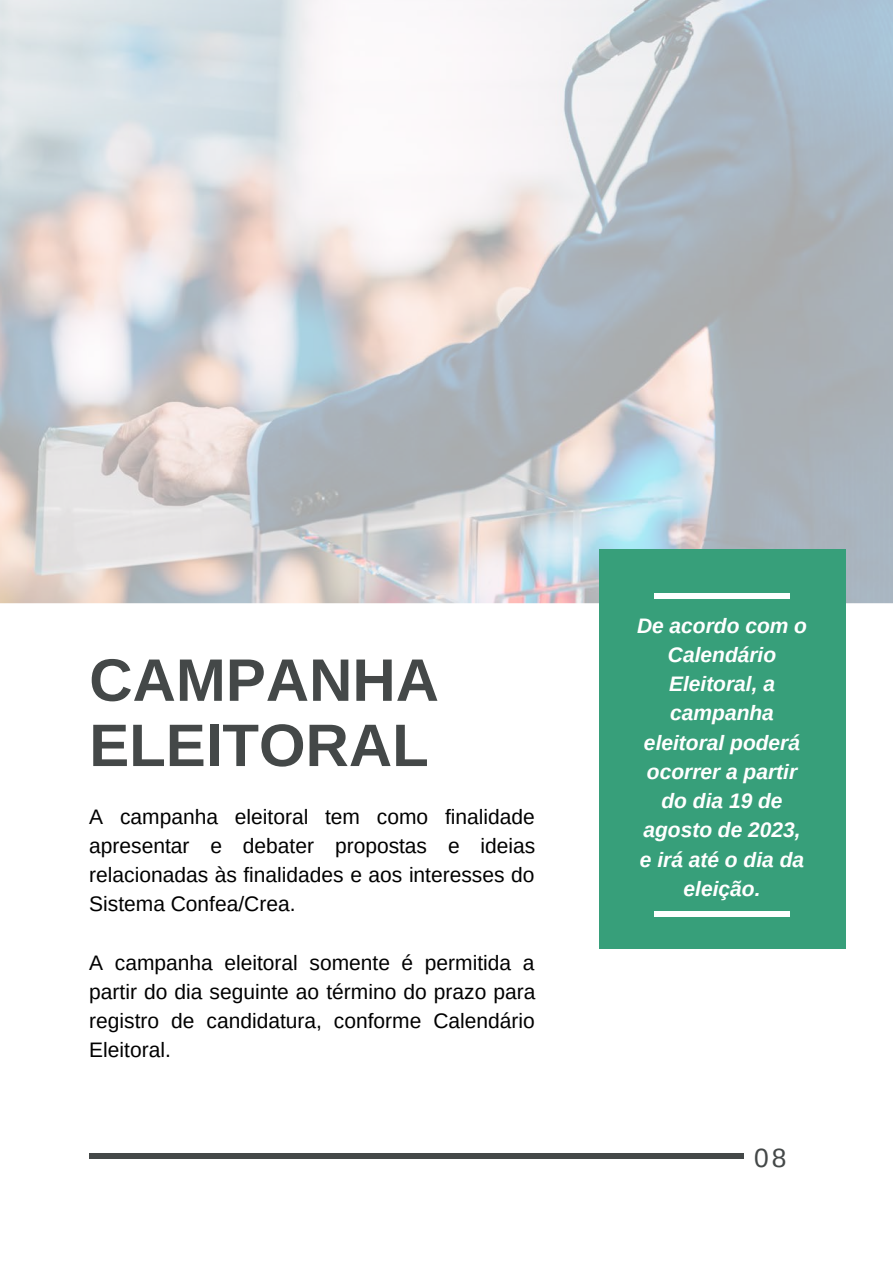
<style>
.page{position:relative;width:893px;height:1264px;background:#fff}
.page>*{position:absolute;margin:0;border:0;box-sizing:border-box;transform-origin:0 0}
.t1{font:700 60px "Arimo";color:#444848}
.t2{font:26.4px "Arimo";color:#444848}
.t3{font:21px/29.2px "Arimo";color:#000;text-align:justify}
.t4{font:italic 700 21px/29.2px "Arimo";color:#fff;text-align:center}
</style>
<div class="page">
<img style="left:0;top:0;width:892px;height:603px">
<div style="left:599px;top:549px;width:246px;height:399px;background:#379f7a"></div>
<div style="left:654px;top:911px;width:135px;height:6px;background:#fff"></div>
<div style="left:654px;top:593px;width:135px;height:5px;background:#fff"></div>
<div style="left:89px;top:1153px;width:654px;height:5px;background:#444848"></div>
<p class="t1" style="left:89px;top:646px;width:351px">CAMPANHA</p>
<p class="t1" style="left:89px;top:711px;width:341px">ELEITORAL</p>
<p class="t3" style="left:89px;top:801px;width:447px">A campanha eleitoral tem como finalidade apresentar e debater propostas e ideias relacionadas às finalidades e aos interesses do Sistema Confea/Crea.</p>
<p class="t3" style="left:89px;top:947px;width:447px">A campanha eleitoral somente é permitida a partir do dia seguinte ao término do prazo para registro de candidatura, conforme Calendário Eleitoral.</p>
<p class="t4" style="left:637px;top:610px;width:172px">De acordo com o<br>Calendário<br>Eleitoral, a campanha eleitoral poderá ocorrer a partir do dia 19 de agosto de 2023, e irá até o dia da eleição.</p>
<p class="t2" style="left:754px;top:1142px;width:34px">08</p>
</div>
